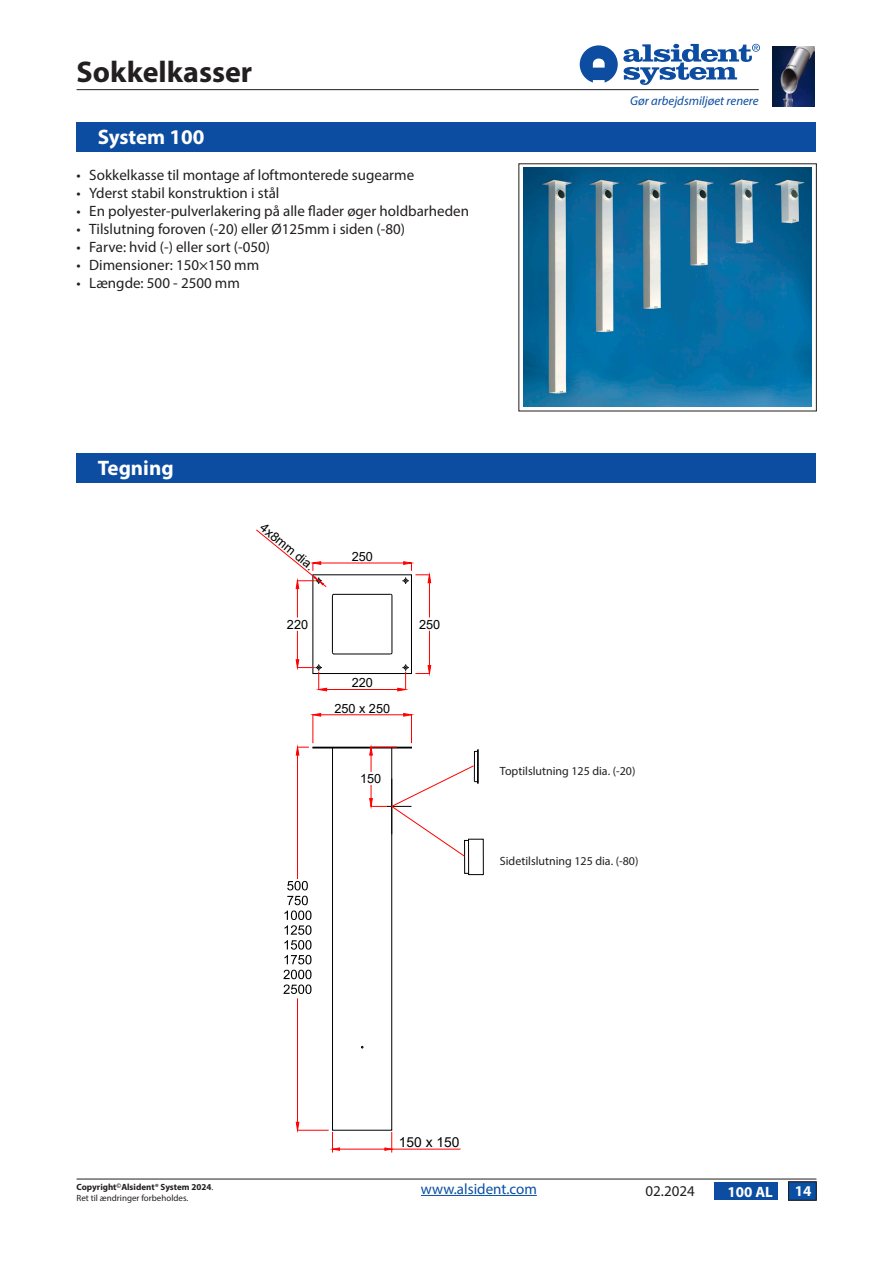
<style>
.page{position:relative;width:893px;height:1263px;background:#fff}
.page>*{position:absolute;margin:0;border:0;box-sizing:border-box;transform-origin:0 0}
.Overskrift{font:700 30px "Myriad Pro";color:#231f20}
.Bjælketekst{font:700 21px "Myriad Pro";color:#fff}
.Skematekst{font:15px "Myriad Pro";color:#231f20}
.Billedtekst{font:15px "Myriad Pro";color:#094fa3}
.Sidetal{font:700 15px "Myriad Pro";color:#fff}
.t1{font:13.8px "Arial";color:#000}
.t2{font:12.75px "Arial";color:#000}
.t3{font:italic 12.75px "Myriad Pro";color:#0d4da1}
.Brødtekst{font:12px "Myriad Pro";color:#231f20}
.Brødtekst-2{font:700 9px/10.5px "Myriad Pro";color:#231f20}
.s1{font-weight:400}
</style>
<div class="page">
<img style="left:523px;top:168px;width:289px;height:239px">
<div style="left:714px;top:1182px;width:64px;height:18px;background:#0d4da1"></div>
<img style="left:772px;top:47px;width:43px;height:60px">
<hr style="left:77px;top:89px;width:682px;height:1px;background:#231f20">
<svg style="left:580px;top:44px;width:180px;height:41px"></svg>
<hr style="left:77px;top:1179px;width:739px;height:1px;background:#231f20">
<div style="left:788px;top:1182px;width:28px;height:18px;background:#094fa3"></div>
<hr style="left:421px;top:1195px;width:116px;height:1px;background:#094fa3">
<div style="left:77px;top:453px;width:739px;height:30px;background:#0d4da1"></div>
<div style="left:77px;top:122px;width:739px;height:29px;background:#0d4da1"></div>
<hr style="left:297px;top:1130px;width:32px;height:1px;background:#f00">
<hr style="left:297px;top:755px;width:1px;height:124px;background:#f00">
<hr style="left:297px;top:998px;width:1px;height:124px;background:#f00">
<svg style="left:295px;top:1121px;width:5px;height:12px"></svg>
<hr style="left:339px;top:1149px;width:46px;height:1px;background:#f00">
<hr style="left:392px;top:1149px;width:69px;height:1px;background:#f00">
<svg style="left:329px;top:1132px;width:11px;height:20px"></svg>
<svg style="left:384px;top:1132px;width:13px;height:20px"></svg>
<hr style="left:391px;top:596px;width:1px;height:56px;background:#000">
<hr style="left:334px;top:594px;width:56px;height:1px;background:#000">
<hr style="left:332px;top:596px;width:1px;height:56px;background:#000">
<hr style="left:334px;top:653px;width:56px;height:1px;background:#000">
<div style="left:312px;top:574px;width:100px;height:100px;border:1px solid #000"></div>
<hr style="left:321px;top:714px;width:83px;height:1px;background:#f00">
<svg style="left:295px;top:713px;width:27px;height:43px"></svg>
<div style="left:312px;top:747px;width:100px;height:1px;border:1px solid #000"></div>
<hr style="left:327px;top:689px;width:71px;height:1px;background:#f00">
<svg style="left:295px;top:631px;width:40px;height:61px"></svg>
<hr style="left:321px;top:562px;width:83px;height:1px;background:#f00">
<hr style="left:429px;top:583px;width:1px;height:34px;background:#f00">
<hr style="left:429px;top:631px;width:1px;height:34px;background:#f00">
<svg style="left:402px;top:561px;width:30px;height:23px"></svg>
<svg style="left:397px;top:664px;width:35px;height:28px"></svg>
<div style="left:332px;top:747px;width:60px;height:384px;border:1px solid #000"></div>
<svg style="left:256px;top:529px;width:79px;height:88px"></svg>
<div style="left:468px;top:839px;width:16px;height:36px;border:1px solid #000"></div>
<div style="left:464px;top:840px;width:5px;height:34px;border:1px solid #000"></div>
<svg style="left:369px;top:713px;width:111px;height:144px"></svg>
<svg style="left:287px;top:881px;width:21px;height:9px"></svg>
<svg style="left:284px;top:896px;width:27px;height:68px"></svg>
<svg style="left:283px;top:970px;width:28px;height:24px"></svg>
<p class="Overskrift" style="left:77px;top:52px;width:177px">Sokkelkasser</p>
<p class="Bjælketekst" style="left:98px;top:123px;width:108px">System 100</p>
<p class="Skematekst" style="left:77px;top:166px;width:339px">• Sokkelkasse til montage af loftmonterede sugearme</p>
<p class="Skematekst" style="left:77px;top:184px;width:204px">• Yderst stabil konstruktion i stål</p>
<p class="Skematekst" style="left:77px;top:202px;width:394px">• En polyester-pulverlakering på alle flader øger holdbarheden</p>
<p class="Skematekst" style="left:77px;top:220px;width:330px">• Tilslutning foroven (-20) eller Ø125mm i siden (-80)</p>
<p class="Skematekst" style="left:77px;top:238px;width:195px">• Farve: hvid (-) eller sort (-050)</p>
<p class="Skematekst" style="left:77px;top:256px;width:184px">• Dimensioner: 150×150 mm</p>
<p class="Skematekst" style="left:77px;top:274px;width:165px">• Længde: 500 - 2500 mm</p>
<p class="t3" style="left:630px;top:93px;width:130px">Gør arbejdsmiljøet renere</p>
<p class="Bjælketekst" style="left:98px;top:455px;width:77px">Tegning</p>
<p class="t2" style="left:267px;top:519px;width:67px;rotate:39deg">4x8mm dia.</p>
<p class="t2" style="left:287px;top:615px;width:23px">220</p>
<p class="t2" style="left:352px;top:548px;width:23px">250</p>
<p class="t2" style="left:352px;top:674px;width:23px">220</p>
<p class="t2" style="left:334px;top:699px;width:57px">250 x 250</p>
<p class="t2" style="left:360px;top:770px;width:23px">150</p>
<p class="t2" style="left:419px;top:615px;width:23px">250</p>
<p class="Brødtekst" style="left:500px;top:764px;width:137px">Toptilslutning 125 dia. (-20)</p>
<p class="Brødtekst" style="left:500px;top:854px;width:140px">Sidetilslutning 125 dia. (-80)</p>
<p class="t1" style="left:399px;top:1133px;width:62px">150 x 150</p>
<p class="Brødtekst-2" style="left:77px;top:1181px;width:138px">Copyright<sup>©</sup>Alsident® System 2024<span class="s1">.<br>Ret til ændringer forbeholdes.</span></p>
<p class="Billedtekst" style="left:421px;top:1180px;width:117px">www.alsident.com</p>
<p class="Skematekst" style="left:645px;top:1182px;width:51px">02.2024</p>
<p class="Sidetal" style="left:727px;top:1182px;width:47px">100 AL</p>
<p class="Sidetal" style="left:795px;top:1181px;width:18px">14</p>
<p class="Sidetal" style="left:799px;top:1181px;width:10px">1</p>
</div>
